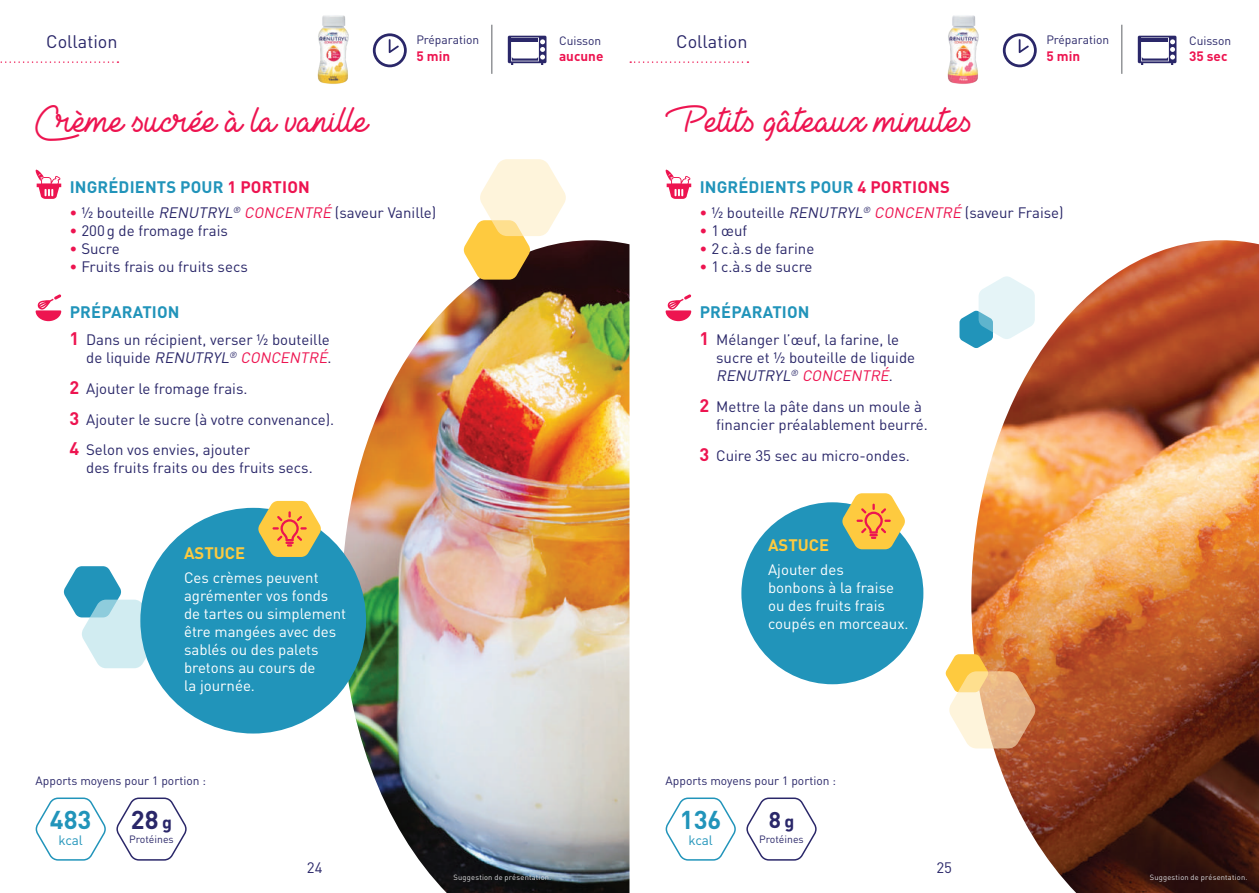
<style>
.page{position:relative;width:1259px;height:893px;background:#fff}
.page>*{position:absolute;margin:0;border:0;box-sizing:border-box;transform-origin:0 0}
.t1{font:35.55px "Lieto Me";color:#ed1450}
.t2{font:700 25.5px "DIN Pro";color:#2194ba}
.t3{font:700 25.5px "DIN Pro";color:#2a2769}
.t4{font:700 22.5px "DIN Pro";color:#2a2769}
.t5{font:18px "DIN Pro";color:#2a2769}
.t6{font:700 16.5px "DIN Pro";letter-spacing:.01em;color:#2194ba}
.t7{font:700 16.5px "DIN Pro";color:#feca3f}
.t8{font:15px/18px "DIN Pro";color:#2a2769}
.t9{font:15px/18px "DIN Pro";color:#fff}
.t10{font:700 13.5px "DIN Pro";color:#ed1450}
.t11{font:13.5px "DIN Pro";letter-spacing:-.01em;color:#2194ba}
.t12{font:12px "DIN Pro";color:#2a2769}
.t13{font:10.5px "DIN Pro";color:#2a2769}
.t14{font:7.5px "DIN Pro";letter-spacing:.03em;color:#dcdddf}
.s1{color:#ed1450}
.s2{font-style:italic}
.s3{font-style:italic;color:#ed1450}
.s4{font-weight:700;font-size:18px;color:#ed1450}
.s5{font-size:18px}
</style>
<div class="page">
<img style="left:342px;top:240px;width:287px;height:653px">
<img style="left:971px;top:240px;width:288px;height:653px">
<svg style="left:64px;top:566px;width:85px;height:102px"></svg>
<svg style="left:464px;top:159px;width:102px;height:121px"></svg>
<svg style="left:959px;top:276px;width:75px;height:72px"></svg>
<svg style="left:945px;top:654px;width:90px;height:94px;background:#ecbf8c"></svg>
<svg style="left:630px;top:61px;width:118px;height:2px"></svg>
<svg style="left:1003px;top:33px;width:33px;height:34px"></svg>
<hr style="left:1121px;top:25px;width:1px;height:49px;background:#939598">
<svg style="left:1137px;top:36px;width:39px;height:29px"></svg>
<img style="left:948px;top:15px;width:31px;height:69px">
<div style="left:741px;top:502px;width:182px;height:182px;background:#2194ba;border-radius:50%"></div>
<svg style="left:842px;top:493px;width:63px;height:56px"></svg>
<svg style="left:665px;top:294px;width:26px;height:27px"></svg>
<svg style="left:665px;top:169px;width:26px;height:30px"></svg>
<svg style="left:665px;top:797px;width:71px;height:64px"></svg>
<svg style="left:746px;top:797px;width:71px;height:64px"></svg>
<svg style="left:0;top:61px;width:118px;height:2px"></svg>
<svg style="left:35px;top:797px;width:71px;height:64px"></svg>
<svg style="left:116px;top:797px;width:71px;height:64px"></svg>
<img style="left:318px;top:15px;width:31px;height:69px">
<svg style="left:373px;top:33px;width:34px;height:34px"></svg>
<hr style="left:491px;top:25px;width:1px;height:49px;background:#939598">
<svg style="left:508px;top:36px;width:38px;height:29px"></svg>
<div style="left:140px;top:508px;width:226px;height:225px;background:#2194ba;border-radius:50%"></div>
<svg style="left:258px;top:501px;width:63px;height:56px"></svg>
<svg style="left:36px;top:294px;width:25px;height:27px"></svg>
<svg style="left:35px;top:169px;width:26px;height:30px"></svg>
<p class="t5" style="left:46px;top:29px;width:73px">Collation</p>
<p class="t12" style="left:416px;top:31px;width:64px">Préparation</p>
<p class="t12" style="left:559px;top:32px;width:44px">Cuisson</p>
<p class="t5" style="left:676px;top:29px;width:73px">Collation</p>
<p class="t12" style="left:1046px;top:31px;width:64px">Préparation</p>
<p class="t12" style="left:1189px;top:32px;width:44px">Cuisson</p>
<p class="t10" style="left:416px;top:47px;width:35px">5 min</p>
<p class="t10" style="left:559px;top:47px;width:46px">aucune</p>
<p class="t10" style="left:1046px;top:47px;width:35px">5 min</p>
<p class="t10" style="left:1189px;top:47px;width:40px">35 sec</p>
<h1 class="t1" style="left:36px;top:99px;width:334px">Crème sucrée à la vanille</h1>
<h1 class="t1" style="left:665px;top:99px;width:309px">Petits gâteaux minutes</h1>
<p class="t6" style="left:70px;top:176px;width:242px">INGRÉDIENTS POUR <span class="s1">1 PORTION</span></p>
<p class="t6" style="left:700px;top:176px;width:252px">INGRÉDIENTS POUR <span class="s1">4 PORTIONS</span></p>
<p class="t8" style="left:70px;top:203px;width:368px"><span class="s1">•</span> ½ bouteille <span class="s2">RENUTRYL</span><sup>®</sup> <span class="s3">CONCENTRÉ</span> (saveur Vanille)</p>
<p class="t8" style="left:70px;top:221px;width:160px"><span class="s1">•</span> 200g de fromage frais</p>
<p class="t8" style="left:70px;top:239px;width:52px"><span class="s1">•</span> Sucre</p>
<p class="t8" style="left:70px;top:257px;width:180px"><span class="s1">•</span> Fruits frais ou fruits secs</p>
<p class="t8" style="left:699px;top:203px;width:365px"><span class="s1">•</span> ½ bouteille <span class="s2">RENUTRYL</span><sup>®</sup> <span class="s3">CONCENTRÉ</span> (saveur Fraise)</p>
<p class="t8" style="left:699px;top:221px;width:49px"><span class="s1">•</span> 1œuf</p>
<p class="t8" style="left:699px;top:239px;width:116px"><span class="s1">•</span> 2c.à.s de farine</p>
<p class="t8" style="left:699px;top:257px;width:114px"><span class="s1">•</span> 1c.à.s de sucre</p>
<p class="t6" style="left:70px;top:300px;width:111px">PRÉPARATION</p>
<p class="t6" style="left:700px;top:300px;width:111px">PRÉPARATION</p>
<p class="t8" style="left:70px;top:330px;width:263px;text-align:right"><span class="s4">1</span> Dans un récipient, verser ½ bouteille d e l i q u i d e <span class="s2">RENUTRYL</span><sup>®</sup> <span class="s3">CONCENTRÉ</span>.</p>
<p class="t8" style="left:70px;top:373px;width:266px;line-height:30.6px"><span class="s4">2</span> Ajouter le fromage frais.<br><span class="s4">3</span> Ajouter le sucre (à votre convenance).<br><span class="s4">4</span> Selon vos envies, ajouter</p>
<p class="t8" style="left:86px;top:458px;width:228px">des fruits fraits ou des fruits secs.</p>
<p class="t8" style="left:716px;top:330px;width:200px;text-indent:-17px"><span class="s4">1</span> Mélanger l’œuf, la farine, le sucre et ½ bouteille de liquide<br><span class="s2">RENUTRYL</span><sup>®</sup> <span class="s3">CONCENTRÉ</span>.</p>
<p class="t8" style="left:716px;top:397px;width:213px;text-indent:-17px"><span class="s4">2</span> Mettre la pâte dans un moule à financier préalablement beurré.</p>
<p class="t8" style="left:699px;top:446px;width:212px"><span class="s4">3</span> Cuire 35 sec au micro-ondes.</p>
<p class="t7" style="left:184px;top:541px;width:62px">ASTUCE</p>
<p class="t9" style="left:184px;top:568px;width:164px">Ces crèmes peuvent agrémenter vos fonds de tartes ou simplement être mangées avec des sablés ou des palets bretons au cours de<br>la journée.</p>
<p class="t7" style="left:768px;top:534px;width:62px">ASTUCE</p>
<p class="t9" style="left:768px;top:560px;width:142px">Ajouter des<br>bonbons à la fraise ou des fruits frais coupés en morceaux.</p>
<p class="t12" style="left:36px;top:773px;width:172px">Apports moyens pour 1 portion :</p>
<p class="t12" style="left:665px;top:773px;width:172px">Apports moyens pour 1 portion :</p>
<h2 class="t2" style="left:50px;top:802px;width:43px">483</h2>
<p class="t11" style="left:58px;top:831px;width:26px">kcal</p>
<h2 class="t3" style="left:131px;top:802px;width:43px">28<span class="s5">g</span></h2>
<p class="t13" style="left:129px;top:832px;width:46px">Protéines</p>
<h2 class="t2" style="left:680px;top:802px;width:43px">136</h2>
<p class="t11" style="left:688px;top:831px;width:26px">kcal</p>
<h3 class="t4" style="left:768px;top:804px;width:27px">8<span class="s5">g</span></h3>
<p class="t13" style="left:759px;top:832px;width:46px">Protéines</p>
<p class="t8" style="left:307px;top:857px;width:17px">24</p>
<p class="t8" style="left:936px;top:857px;width:17px">25</p>
<p class="t14" style="left:453px;top:872px;width:99px">Suggestion de présentation.</p>
<p class="t14" style="left:1149px;top:872px;width:99px">Suggestion de présentation.</p>
</div>
